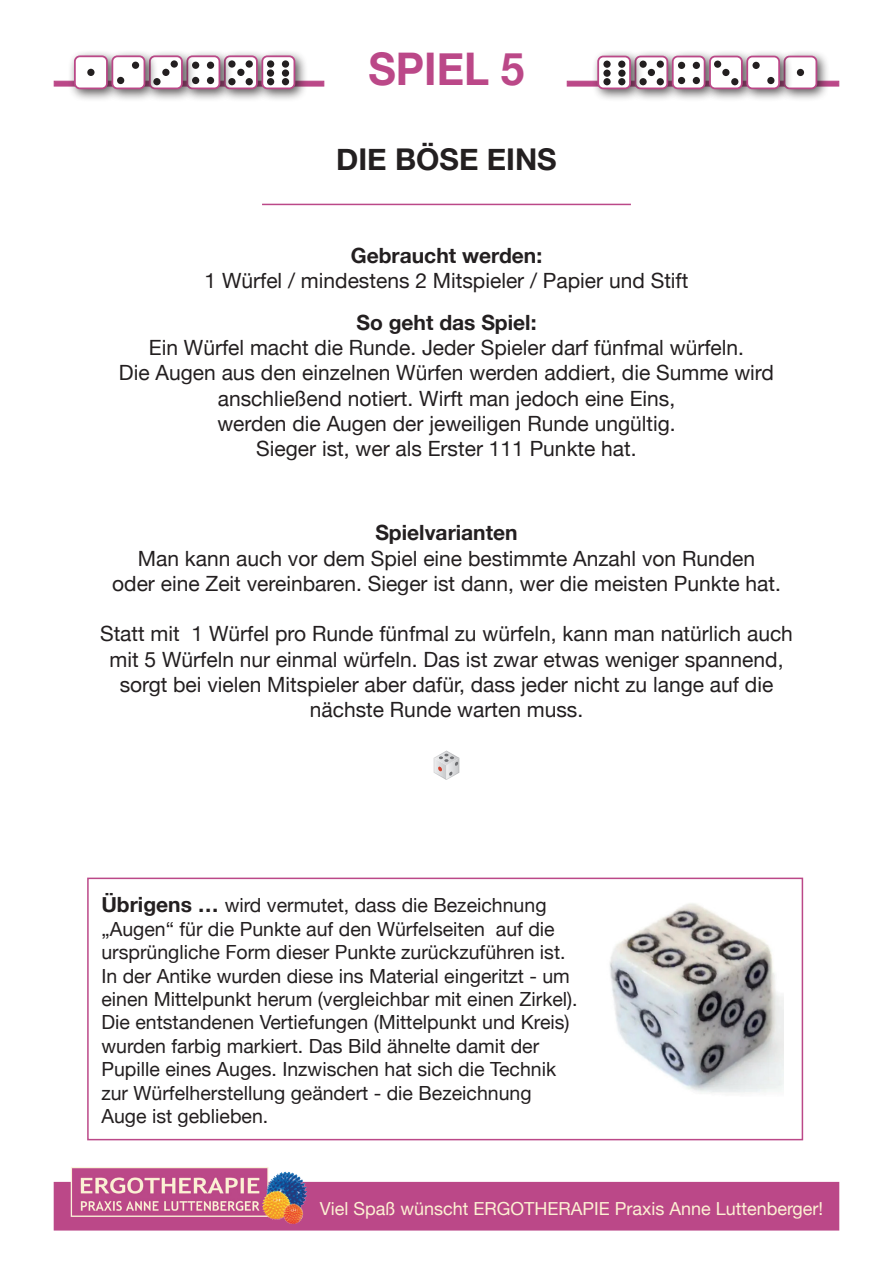
<style>
.page{position:relative;width:893px;height:1263px;background:#fff}
.page>*{position:absolute;margin:0;border:0;box-sizing:border-box;transform-origin:0 0}
.t1{font:700 45px "Helvetica Neue";color:#bb4888;scale:.94 1}
.t2{font:700 30px "Helvetica Neue";color:#231f20}
.t3{font:21px/25.2px "Helvetica Neue";color:#231f20;text-align:center}
.t4{font:700 21px "Helvetica Neue";color:#231f20}
.t5{font:19.5px/23.4px "Helvetica Neue";color:#231f20}
.t6{font:18px "Helvetica Neue";color:#fdf1d3}
.s1{font-weight:700;font-size:21px}
</style>
<div class="page">
<div style="left:567px;top:81px;width:272px;height:5px;background:#bb4888"></div>
<div style="left:54px;top:1182px;width:785px;height:48px;background:#bb4888"></div>
<img style="left:67px;top:1167px;width:239px;height:56px">
<div style="left:54px;top:81px;width:270px;height:5px;background:#bb4888"></div>
<div style="left:68px;top:50px;width:53px;height:52px;background:#231f20;opacity:.75"></div>
<div style="left:75px;top:56px;width:32px;height:32px;background:#fff;border-radius:5px"></div>
<div style="left:74px;top:55px;width:34px;height:34px;border:2px solid #bb4888;border-radius:5px"></div>
<div style="left:87px;top:69px;width:8px;height:7px;background:#231f20;border-radius:50%"></div>
<div style="left:218px;top:50px;width:53px;height:52px;background:#231f20;opacity:.75"></div>
<div style="left:225px;top:56px;width:32px;height:32px;background:#fff;border-radius:5px"></div>
<div style="left:224px;top:55px;width:34px;height:34px;border:2px solid #bb4888;border-radius:5px"></div>
<div style="left:237px;top:69px;width:7px;height:7px;background:#231f20;border-radius:50%"></div>
<div style="left:228px;top:78px;width:8px;height:7px;background:#231f20;border-radius:50%"></div>
<div style="left:246px;top:60px;width:7px;height:8px;background:#231f20;border-radius:50%"></div>
<svg style="left:228px;top:60px;width:8px;height:8px"></svg>
<div style="left:246px;top:78px;width:7px;height:7px;background:#231f20;border-radius:50%"></div>
<div style="left:181px;top:50px;width:52px;height:52px;background:#231f20;opacity:.75"></div>
<div style="left:187px;top:56px;width:32px;height:32px;background:#fff;border-radius:5px"></div>
<div style="left:186px;top:55px;width:34px;height:34px;border:2px solid #bb4888;border-radius:5px"></div>
<div style="left:192px;top:77px;width:7px;height:7px;background:#231f20;border-radius:50%"></div>
<div style="left:207px;top:62px;width:7px;height:7px;background:#231f20;border-radius:50%"></div>
<div style="left:192px;top:62px;width:7px;height:7px;background:#231f20;border-radius:50%"></div>
<div style="left:207px;top:77px;width:7px;height:7px;background:#231f20;border-radius:50%"></div>
<div style="left:143px;top:50px;width:53px;height:52px;background:#231f20;opacity:.75"></div>
<div style="left:150px;top:56px;width:32px;height:32px;background:#fff;border-radius:5px"></div>
<div style="left:149px;top:55px;width:34px;height:34px;border:2px solid #bb4888;border-radius:5px"></div>
<div style="left:162px;top:69px;width:8px;height:7px;background:#231f20;border-radius:50%"></div>
<div style="left:153px;top:78px;width:8px;height:7px;background:#231f20;border-radius:50%"></div>
<div style="left:171px;top:60px;width:7px;height:8px;background:#231f20;border-radius:50%"></div>
<div style="left:106px;top:50px;width:52px;height:52px;background:#231f20;opacity:.75"></div>
<div style="left:112px;top:56px;width:32px;height:32px;background:#fff;border-radius:5px"></div>
<div style="left:111px;top:55px;width:34px;height:34px;border:2px solid #bb4888;border-radius:5px"></div>
<div style="left:117px;top:77px;width:7px;height:7px;background:#231f20;border-radius:50%"></div>
<div style="left:132px;top:62px;width:7px;height:7px;background:#231f20;border-radius:50%"></div>
<div style="left:256px;top:50px;width:52px;height:52px;background:#231f20;opacity:.75"></div>
<div style="left:262px;top:56px;width:32px;height:32px;background:#fff;border-radius:5px"></div>
<div style="left:261px;top:55px;width:34px;height:34px;border:2px solid #bb4888;border-radius:5px"></div>
<div style="left:267px;top:78px;width:7px;height:7px;background:#231f20;border-radius:50%"></div>
<div style="left:282px;top:60px;width:7px;height:8px;background:#231f20;border-radius:50%"></div>
<div style="left:267px;top:60px;width:7px;height:8px;background:#231f20;border-radius:50%"></div>
<div style="left:282px;top:78px;width:7px;height:7px;background:#231f20;border-radius:50%"></div>
<div style="left:267px;top:69px;width:7px;height:8px;background:#231f20;border-radius:50%"></div>
<div style="left:282px;top:69px;width:7px;height:8px;background:#231f20;border-radius:50%"></div>
<div style="left:778px;top:50px;width:53px;height:53px;background:#231f20;opacity:.75"></div>
<div style="left:784px;top:57px;width:32px;height:31px;background:#fff;border-radius:5px"></div>
<div style="left:784px;top:56px;width:33px;height:33px;border:2px solid #bb4888;border-radius:5px"></div>
<div style="left:797px;top:69px;width:7px;height:7px;background:#231f20;border-radius:50%"></div>
<div style="left:629px;top:50px;width:53px;height:53px;background:#231f20;opacity:.75"></div>
<div style="left:635px;top:57px;width:32px;height:31px;background:#fff;border-radius:5px"></div>
<div style="left:635px;top:56px;width:33px;height:33px;border:2px solid #bb4888;border-radius:5px"></div>
<div style="left:648px;top:69px;width:7px;height:7px;background:#231f20;border-radius:50%"></div>
<div style="left:657px;top:78px;width:7px;height:7px;background:#231f20;border-radius:50%"></div>
<div style="left:639px;top:61px;width:8px;height:7px;background:#231f20;border-radius:50%"></div>
<div style="left:657px;top:61px;width:7px;height:7px;background:#231f20;border-radius:50%"></div>
<div style="left:639px;top:78px;width:8px;height:7px;background:#231f20;border-radius:50%"></div>
<div style="left:666px;top:50px;width:53px;height:53px;background:#231f20;opacity:.75"></div>
<div style="left:673px;top:57px;width:32px;height:31px;background:#fff;border-radius:5px"></div>
<div style="left:672px;top:56px;width:33px;height:33px;border:2px solid #bb4888;border-radius:5px"></div>
<div style="left:693px;top:77px;width:7px;height:7px;background:#231f20;border-radius:50%"></div>
<div style="left:678px;top:62px;width:7px;height:7px;background:#231f20;border-radius:50%"></div>
<div style="left:693px;top:62px;width:7px;height:7px;background:#231f20;border-radius:50%"></div>
<div style="left:678px;top:77px;width:7px;height:7px;background:#231f20;border-radius:50%"></div>
<div style="left:703px;top:50px;width:53px;height:53px;background:#231f20;opacity:.75"></div>
<div style="left:710px;top:57px;width:32px;height:31px;background:#fff;border-radius:5px"></div>
<div style="left:709px;top:56px;width:34px;height:33px;border:2px solid #bb4888;border-radius:5px"></div>
<div style="left:722px;top:69px;width:7px;height:7px;background:#231f20;border-radius:50%"></div>
<div style="left:731px;top:78px;width:7px;height:7px;background:#231f20;border-radius:50%"></div>
<div style="left:714px;top:61px;width:7px;height:7px;background:#231f20;border-radius:50%"></div>
<div style="left:740px;top:50px;width:53px;height:53px;background:#231f20;opacity:.75"></div>
<div style="left:747px;top:57px;width:32px;height:31px;background:#fff;border-radius:5px"></div>
<div style="left:746px;top:56px;width:34px;height:33px;border:2px solid #bb4888;border-radius:5px"></div>
<div style="left:767px;top:77px;width:7px;height:7px;background:#231f20;border-radius:50%"></div>
<div style="left:752px;top:62px;width:8px;height:7px;background:#231f20;border-radius:50%"></div>
<div style="left:591px;top:50px;width:53px;height:53px;background:#231f20;opacity:.75"></div>
<div style="left:598px;top:57px;width:32px;height:31px;background:#fff;border-radius:5px"></div>
<div style="left:597px;top:56px;width:34px;height:33px;border:2px solid #bb4888;border-radius:5px"></div>
<div style="left:618px;top:78px;width:7px;height:7px;background:#231f20;border-radius:50%"></div>
<div style="left:603px;top:61px;width:8px;height:7px;background:#231f20;border-radius:50%"></div>
<div style="left:618px;top:61px;width:7px;height:7px;background:#231f20;border-radius:50%"></div>
<div style="left:603px;top:78px;width:8px;height:7px;background:#231f20;border-radius:50%"></div>
<div style="left:618px;top:70px;width:8px;height:7px;background:#231f20;border-radius:50%"></div>
<div style="left:603px;top:70px;width:8px;height:7px;background:#231f20;border-radius:50%"></div>
<hr style="left:262px;top:204px;width:369px;height:1px;background:#bb4888">
<div style="left:87px;top:878px;width:716px;height:262px;border:2px solid #bb4888"></div>
<img style="left:609px;top:903px;width:174px;height:190px">
<h1 class="t1" style="left:368px;top:34px;width:167px">SPIEL 5</h1>
<h2 class="t2" style="left:336px;top:136px;width:222px">DIE BÖSE EINS</h2>
<p class="t4" style="left:351px;top:239px;width:193px">Gebraucht werden:</p>
<p class="t3" style="left:205px;top:269px;width:485px">1 Würfel / mindestens 2 Mitspieler / Papier und Stift</p>
<p class="t4" style="left:356px;top:306px;width:182px">So geht das Spiel:</p>
<p class="t3" style="left:119px;top:336px;width:657px">Ein Würfel macht die Runde. Jeder Spieler darf fünfmal würfeln.<br>Die Augen aus den einzelnen Würfen werden addiert, die Summe wird anschließend notiert. Wirft man jedoch eine Eins,<br>werden die Augen der jeweiligen Runde ungültig.<br>Sieger ist, wer als Erster 111 Punkte hat.</p>
<p class="t4" style="left:375px;top:516px;width:144px">Spielvarianten</p>
<p class="t3" style="left:112px;top:547px;width:670px">Man kann auch vor dem Spiel eine bestimmte Anzahl von Runden<br>oder eine Zeit vereinbaren. Sieger ist dann, wer die meisten Punkte hat.</p>
<p class="t3" style="left:100px;top:622px;width:694px">Statt mit 1 Würfel pro Runde fünfmal zu würfeln, kann man natürlich auch mit 5 Würfeln nur einmal würfeln. Das ist zwar etwas weniger spannend, sorgt bei vielen Mitspieler aber dafür, dass jeder nicht zu lange auf die nächste Runde warten muss.</p>
<p class="t5" style="left:101px;top:895px;width:478px"><span class="s1">Übrigens …</span> wird vermutet, dass die Bezeichnung „Augen“ für die Punkte auf den Würfelseiten auf die ursprüngliche Form dieser Punkte zurückzuführen ist.<br>In der Antike wurden diese ins Material eingeritzt - um einen Mittelpunkt herum (vergleichbar mit einen Zirkel).<br>Die entstandenen Vertiefungen (Mittelpunkt und Kreis) wurden farbig markiert. Das Bild ähnelte damit der Pupille eines Auges. Inzwischen hat sich die Technik zur Würfelherstellung geändert - die Bezeichnung Auge ist geblieben.</p>
<p class="t6" style="left:320px;top:1195px;width:505px">Viel Spaß wünscht ERGOTHERAPIE Praxis Anne Luttenberger!</p>
</div>
